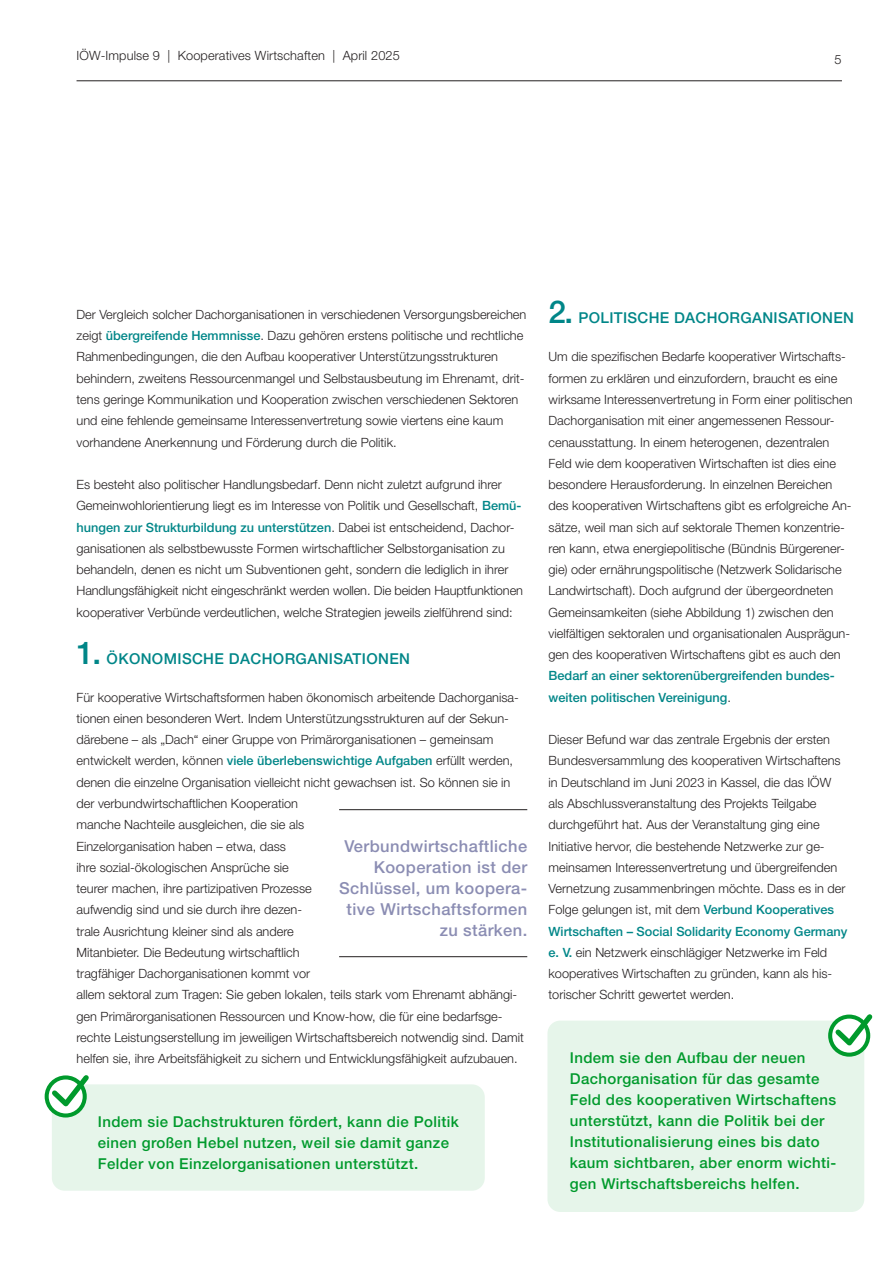
<style>
.page{position:relative;width:893px;height:1263px;background:#fff}
.page>*{position:absolute;margin:0;border:0;box-sizing:border-box;transform-origin:0 0}
.Zitat_1{font:500 16.5px/21px "Helvetica Neue LT Std";letter-spacing:.025em;color:#8b8db3;text-align:right}
.H5_Ü_10_14{font:500 15px/21px "Helvetica Neue LT Std";letter-spacing:.025em;color:#009a2c}
.H5_Ü_10_14_hoch{font:500 15px/21px "Helvetica Neue LT Std";letter-spacing:.025em;color:#009a2c}
.Zwischenüberschrift{font:500 15px "Helvetica Neue LT Std";letter-spacing:.02em;color:#008688}
.P_Text{font:300 12.75px/21.3px "Helvetica Neue LT Std";color:#231f20}
.s1{font-weight:500;color:#008688}
.s2{font-size:31.5px}
</style>
<div class="page">
<hr style="left:77px;top:80px;width:765px;height:1px;background:#231f20">
<div style="left:52px;top:1084px;width:433px;height:107px;background:#e6f5ea;border-radius:13px"></div>
<div style="left:547px;top:1020px;width:317px;height:192px;background:#e6f5ea;border-radius:13px"></div>
<hr style="left:339px;top:809px;width:188px;height:1px;background:#231f20">
<hr style="left:339px;top:956px;width:188px;height:1px;background:#231f20">
<svg style="left:47px;top:1077px;width:38px;height:38px"></svg>
<div style="left:45px;top:1075px;width:42px;height:42px;border:4px solid #009a2c;border-radius:50%"></div>
<svg style="left:47px;top:1075px;width:42px;height:36px"></svg>
<svg style="left:830px;top:1016px;width:38px;height:39px"></svg>
<div style="left:828px;top:1014px;width:42px;height:43px;border:4px solid #009a2c;border-radius:50%"></div>
<svg style="left:831px;top:1014px;width:42px;height:37px"></svg>
<p class="P_Text" style="left:77px;top:45px;width:325px">IÖW-Impulse 9 | Kooperatives Wirtschaften | April 2025</p>
<p class="P_Text" style="left:834px;top:48px;width:9px">5</p>
<p class="P_Text" style="left:77px;top:303px;width:451px">Der Vergleich solcher Dachorganisationen in verschiedenen Versorgungsbereichen zeigt <span class="s1">übergreifende Hemmnisse</span>. Dazu gehören erstens politische und rechtliche Rahmenbedingungen, die den Aufbau kooperativer Unterstützungsstrukturen behindern, zweitens Ressourcenmangel und Selbstausbeutung im Ehrenamt, drit&shy;tens geringe Kommunikation und Kooperation zwischen verschiedenen Sektoren und eine fehlende gemeinsame Interessenvertretung sowie viertens eine kaum vorhandene Anerkennung und Förderung durch die Politik.</p>
<p class="P_Text" style="left:77px;top:474px;width:448px">Es besteht also politischer Handlungsbedarf. Denn nicht zuletzt aufgrund ihrer Gemeinwohlorientierung liegt es im Interesse von Politik und Gesellschaft, <span class="s1">Bemü&shy;hungen zur Strukturbildung zu unterstützen</span>. Dabei ist entscheidend, Dachor&shy;ganisationen als selbstbewusste Formen wirtschaftlicher Selbstorganisation zu behandeln, denen es nicht um Subventionen geht, sondern die lediglich in ihrer Handlungsfähigkeit nicht eingeschränkt werden wollen. Die beiden Hauptfunktionen kooperativer Verbünde verdeutlichen, welche Strategien jeweils zielführend sind:</p>
<p class="Zwischenüberschrift" style="left:77px;top:649px;width:335px"><span class="s2">1.</span> ÖKONOMISCHE DACHORGANISATIONEN</p>
<p class="P_Text" style="left:77px;top:686px;width:449px">Für kooperative Wirtschaftsformen haben ökonomisch arbeitende Dachorganisa&shy;tionen einen besonderen Wert. Indem Unterstützungsstrukturen auf der Sekun&shy;därebene – als „Dach“ einer Gruppe von Primärorganisationen – gemeinsam entwickelt werden, können <span class="s1">viele überlebenswichtige Aufgaben</span> erfüllt werden, denen die einzelne Organisation vielleicht nicht gewachsen ist. So können sie in der verbundwirtschaftlichen Kooperation<br>manche Nachteile ausgleichen, die sie als<br>Einzelorganisation haben – etwa, dass<br>ihre sozial-ökologischen Ansprüche sie<br>teurer machen, ihre partizipativen Prozesse<br>aufwendig sind und sie durch ihre dezen-<br>trale Ausrichtung kleiner sind als andere<br>Mitanbieter. Die Bedeutung wirtschaftlich<br>tragfähiger Dachorganisationen kommt vor<br>allem sektoral zum Tragen: Sie geben lokalen, teils stark vom Ehrenamt abhängi&shy;gen Primärorganisationen Ressourcen und Know-how, die für eine bedarfsge&shy;rechte Leistungserstellung im jeweiligen Wirtschaftsbereich notwendig sind. Damit helfen sie, ihre Arbeitsfähigkeit zu sichern und Entwicklungsfähigkeit aufzubauen.</p>
<p class="Zitat_1" style="left:339px;top:835px;width:190px">Verbundwirtschaftliche<br>Kooperation ist der<br>Schlüssel, um koopera&shy;tive Wirtschaftsformen zu stärken.</p>
<p class="H5_Ü_10_14_hoch" style="left:98px;top:1111px;width:362px">Indem sie Dachstrukturen fördert, kann die Politik einen großen Hebel nutzen, weil sie damit ganze<br>Felder von Einzelorganisationen unterstützt.</p>
<p class="Zwischenüberschrift" style="left:549px;top:309px;width:307px"><span class="s2">2.</span> POLITISCHE DACHORGANISATIONEN</p>
<p class="P_Text" style="left:549px;top:346px;width:305px">Um die spezifischen Bedarfe kooperativer Wirtschafts&shy;formen zu erklären und einzufordern, braucht es eine wirksame Interessenvertretung in Form einer politischen Dachorganisation mit einer angemessenen Ressour&shy;cenausstattung. In einem heterogenen, dezentralen Feld wie dem kooperativen Wirtschaften ist dies eine besondere Herausforderung. In einzelnen Bereichen des kooperativen Wirtschaftens gibt es erfolgreiche An&shy;sätze, weil man sich auf sektorale Themen konzentrie&shy;ren kann, etwa energiepolitische (Bündnis Bürgerener&shy;gie) oder ernährungspolitische (Netzwerk Solidarische Landwirtschaft). Doch aufgrund der übergeordneten Gemeinsamkeiten (siehe Abbildung 1) zwischen den vielfältigen sektoralen und organisationalen Ausprägun&shy;gen des kooperativen Wirtschaftens gibt es auch den <span class="s1">Bedarf an einer sektorenübergreifenden bundes&shy;weiten politischen Vereinigung</span>.</p>
<p class="P_Text" style="left:549px;top:729px;width:300px">Dieser Befund war das zentrale Ergebnis der ersten Bundesversammlung des kooperativen Wirtschaftens in Deutschland im Juni 2023 in Kassel, die das IÖW als Abschlussveranstaltung des Projekts Teilgabe durchgeführt hat. Aus der Veranstaltung ging eine Initiative hervor, die bestehende Netzwerke zur ge&shy;meinsamen Interessenvertretung und übergreifenden Vernetzung zusammenbringen möchte. Dass es in der Folge gelungen ist, mit dem <span class="s1">Verbund Kooperatives Wirtschaften – Social Solidarity Economy Germany e. V.</span> ein Netzwerk einschlägiger Netzwerke im Feld kooperatives Wirtschaften zu gründen, kann als his&shy;torischer Schritt gewertet werden.</p>
<p class="H5_Ü_10_14" style="left:570px;top:1047px;width:268px">Indem sie den Aufbau der neuen Dachorganisation für das gesamte Feld des kooperativen Wirtschaftens unterstützt, kann die Politik bei der Institutionalisierung eines bis dato kaum sichtbaren, aber enorm wichti&shy;gen Wirtschaftsbereichs helfen.</p>
</div>
